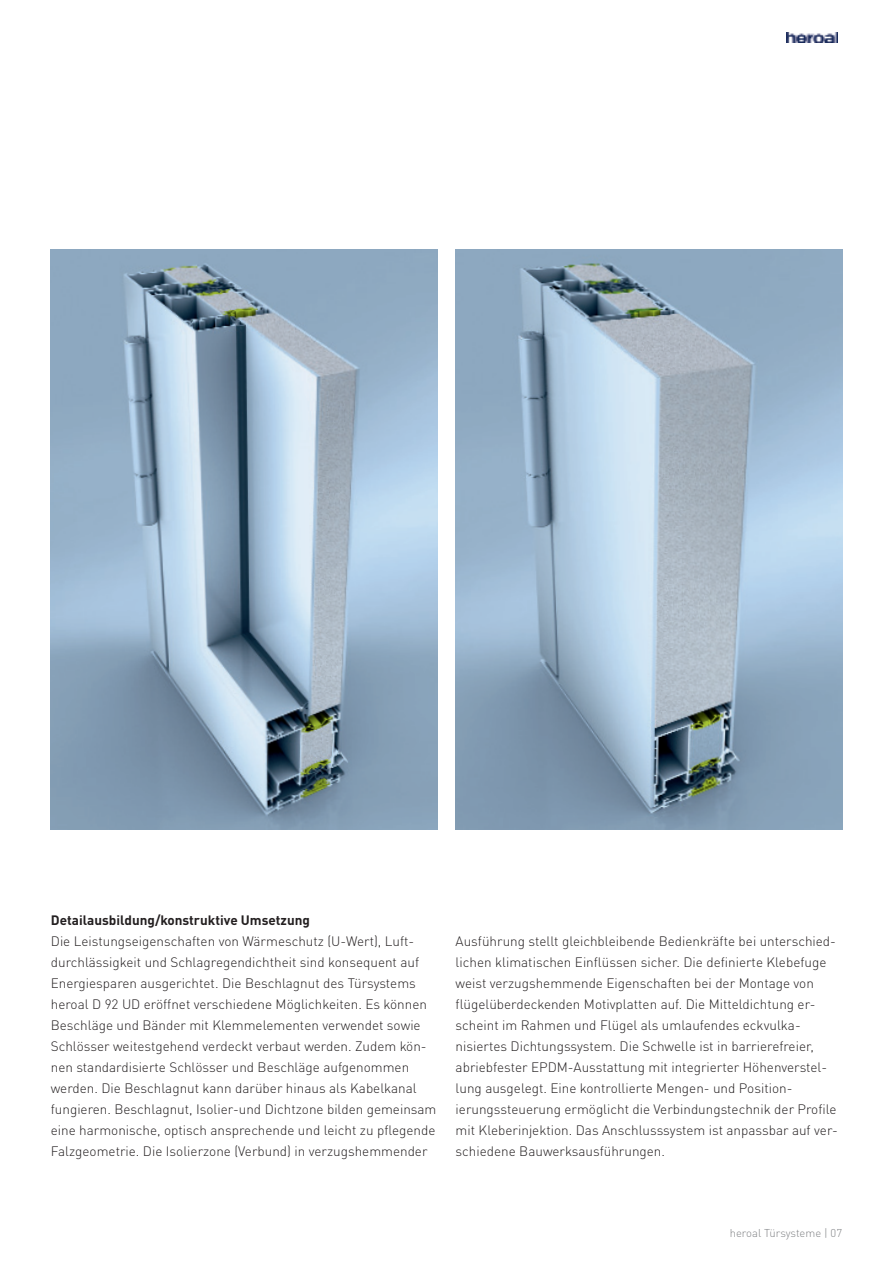
<style>
.page{position:relative;width:893px;height:1263px;background:#fff}
.page>*{position:absolute;margin:0;border:0;box-sizing:border-box;transform-origin:0 0}
.t1{font:300 13.5px/21px "DIN Pro";color:#231f20}
.t2{font:700 13.5px "DIN Pro";color:#231f20}
.t3{font:300 11.25px "DIN Pro";color:#808285}
</style>
<div class="page">
<svg style="left:786px;top:32px;width:52px;height:11px"></svg>
<img style="left:786px;top:32px;width:51px;height:10px">
<img style="left:51px;top:249px;width:386px;height:581px">
<img style="left:455px;top:249px;width:387px;height:581px">
<p class="t2" style="left:51px;top:915px;width:261px">Detailausbildung/konstruktive Umsetzung</p>
<p class="t1" style="left:51px;top:932px;width:387px">Die Leistungseigenschaften von Wärmeschutz (U-Wert), Luft&shy;durchlässigkeit und Schlagregendichtheit sind konsequent auf Energiesparen ausgerichtet. Die Beschlagnut des Türsystems heroal D 92 UD eröffnet verschiedene Möglichkeiten. Es können Beschläge und Bänder mit Klemmelementen verwendet sowie Schlösser weitestgehend verdeckt verbaut werden. Zudem kön&shy;nen standardisierte Schlösser und Beschläge aufgenommen werden. Die Beschlagnut kann darüber hinaus als Kabelkanal fungieren. Beschlagnut, Isolier-und Dichtzone bilden gemeinsam eine harmonische, optisch ansprechende und leicht zu pflegende Falzgeometrie. Die Isolierzone (Verbund) in verzugshemmender</p>
<p class="t1" style="left:455px;top:932px;width:384px">Ausführung stellt gleichbleibende Bedienkräfte bei unterschied&shy;lichen klimatischen Einflüssen sicher. Die definierte Klebefuge weist verzugshemmende Eigenschaften bei der Montage von flügelüberdeckenden Motivplatten auf. Die Mitteldichtung er&shy;scheint im Rahmen und Flügel als umlaufendes eckvulka&shy;nisiertes Dichtungssystem. Die Schwelle ist in barrierefreier, abriebfester EPDM-Ausstattung mit integrierter Höhenverstel&shy;lung ausgelegt. Eine kontrollierte Mengen- und Position&shy;ierungssteuerung ermöglicht die Verbindungstechnik der Profile mit Kleberinjektion. Das Anschlusssystem ist anpassbar auf ver&shy;schiedene Bauwerksausführungen.</p>
<p class="t3" style="left:729px;top:1229px;width:114px">heroal Türsysteme | 07</p>
</div>
